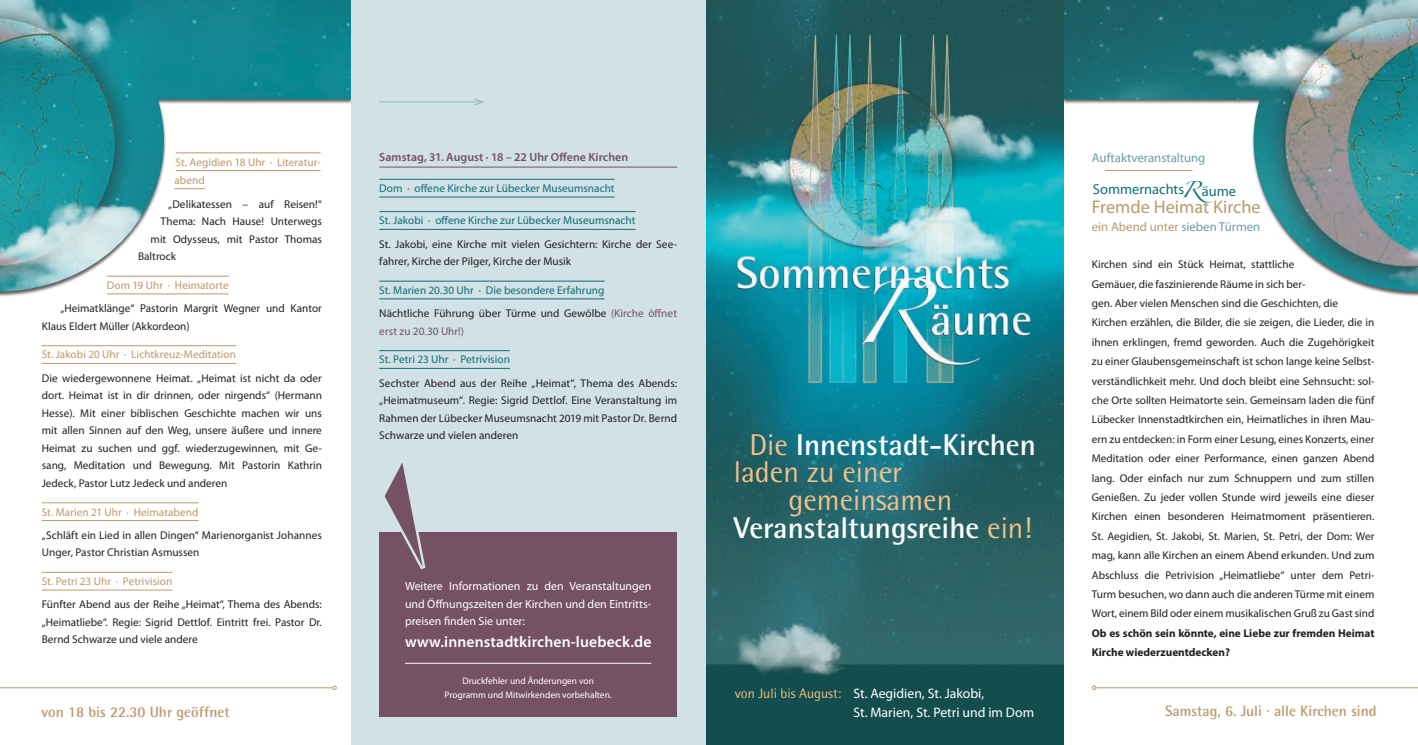
<style>
.page{position:relative;width:1418px;height:745px;background:#fff}
.page>*{position:absolute;margin:0;border:0;box-sizing:border-box;transform-origin:0 0}
.t1{font:700 30px "Rotis Semi Sans";color:#fff}
.t2{font:30px "Rotis Semi Sans";color:#f0c188}
.t3{font:18.25px "Myriad Pro";color:#be986d}
.t4{font:600 15.62px "Myriad Pro";letter-spacing:.01em;color:#fff}
.t5{font:700 15px "Rotis Semi Sans";color:#be986d}
.t6{font:14.5px "Myriad Pro";color:#0f6e78}
.t7{font:13.75px/18.8px "Myriad Pro";color:#fff}
.t8{font:12.88px "Myriad Pro";color:#be986d}
.t9{font:12.88px "Myriad Pro";color:#6a9da5}
.t10{font:11.88px/17.5px "Myriad Pro";color:#fff;text-align:justify}
.t11{font:600 11.88px "Myriad Pro";letter-spacing:.005em;color:#745163}
.t12{font:11.25px/19.4px "Myriad Pro";color:#231f20}
.t13{font:11.25px/23.1px "Myriad Pro";letter-spacing:.005em;color:#0f6e78}
.t14{font:11.25px/18.1px "Myriad Pro";color:#be986d}
.t15{font:700 11.25px/19.4px "Myriad Pro";color:#231f20}
.t16{font:11.25px "Myriad Pro";letter-spacing:.005em;color:#745163}
.t17{font:9.38px/13.8px "Myriad Pro";color:#fff;text-align:center}
.s1{color:#231f20}
.s2{color:#745163}
.s3{font-family:"Zapfino"}
.s4{color:#6a9da5}
.s5{font-weight:400;color:#f0c188}
.s6{font-family:"Rotis Semi Sans";color:#f0c188}
</style>
<div class="page">
<img style="left:1063px;top:0;width:354px;height:291px">
<img style="left:0;top:0;width:351px;height:291px">
<img style="left:705px;top:0;width:358px;height:744px">
<div style="left:351px;top:0;width:354px;height:744px;background:#d1e1e5"></div>
<hr style="left:379px;top:167px;width:298px;height:1px;background:#745163">
<hr style="left:379px;top:179px;width:235px;height:1px;background:#0f6e78">
<hr style="left:379px;top:196px;width:235px;height:1px;background:#0f6e78">
<hr style="left:379px;top:211px;width:256px;height:1px;background:#0f6e78">
<hr style="left:379px;top:229px;width:256px;height:1px;background:#0f6e78">
<hr style="left:379px;top:280px;width:225px;height:1px;background:#0f6e78">
<hr style="left:379px;top:298px;width:225px;height:1px;background:#0f6e78">
<hr style="left:379px;top:350px;width:131px;height:1px;background:#0f6e78">
<hr style="left:379px;top:368px;width:131px;height:1px;background:#0f6e78">
<hr style="left:176px;top:152px;width:144px;height:1px;background:#be986d">
<hr style="left:176px;top:170px;width:144px;height:1px;background:#be986d">
<hr style="left:174px;top:188px;width:31px;height:1px;background:#be986d">
<hr style="left:107px;top:276px;width:122px;height:1px;background:#be986d">
<hr style="left:107px;top:293px;width:122px;height:1px;background:#be986d">
<hr style="left:42px;top:345px;width:194px;height:1px;background:#be986d">
<hr style="left:42px;top:363px;width:194px;height:1px;background:#be986d">
<hr style="left:42px;top:502px;width:156px;height:1px;background:#be986d">
<hr style="left:42px;top:520px;width:156px;height:1px;background:#be986d">
<hr style="left:42px;top:571px;width:130px;height:1px;background:#be986d">
<hr style="left:42px;top:589px;width:130px;height:1px;background:#be986d">
<div style="left:379px;top:531px;width:298px;height:185px;background:#745163"></div>
<svg style="left:380px;top:463px;width:47px;height:107px"></svg>
<hr style="left:405px;top:662px;width:246px;height:1px;background:#fff">
<hr style="left:379px;top:101px;width:103px;height:1px;background:#0f6e78">
<svg style="left:473px;top:98px;width:11px;height:8px"></svg>
<hr style="left:1095px;top:687px;width:322px;height:1px;background:#be986d">
<svg style="left:1091px;top:685px;width:5px;height:4px"></svg>
<hr style="left:0;top:687px;width:333px;height:1px;background:#be986d">
<svg style="left:332px;top:685px;width:5px;height:4px"></svg>
<hr style="left:1104px;top:170px;width:88px;height:1px;background:#be986d">
<p class="t9" style="left:1091px;top:150px;width:115px">Auftaktveranstaltung</p>
<p class="t11" style="left:379px;top:150px;width:250px">Samstag, 31. August · 18 – 22 Uhr Offene Kirchen</p>
<p class="t13" style="left:379px;top:176px;width:237px">Dom · offene Kirche zur Lübecker Museumsnacht</p>
<p class="t13" style="left:379px;top:209px;width:258px">St. Jakobi · offene Kirche zur Lübecker Museumsnacht</p>
<p class="t12" style="left:379px;top:235px;width:299px;line-height:17.5px">St. Jakobi, eine Kirche mit vielen Gesichtern: Kirche der See&shy;fahrer, Kirche der Pilger, Kirche der Musik</p>
<p class="t13" style="left:379px;top:278px;width:299px">St. Marien 20.30 Uhr · Die besondere Erfahrung<br><span class="s1">Nächtliche Führung über Türme und Gewölbe</span> <span class="s2">(Kirche öffnet</span></p>
<p class="t16" style="left:379px;top:323px;width:86px">erst zu 20.30 Uhr!)</p>
<p class="t13" style="left:379px;top:347px;width:132px">St. Petri 23 Uhr · Petrivision</p>
<p class="t12" style="left:379px;top:373px;width:299px;line-height:17.5px;text-align:justify">Sechster Abend aus der Reihe „Heimat“, Thema des Abends: „Heimatmuseum“. Regie: Sigrid Dettlof. Eine Veranstaltung im Rahmen der Lübecker Museumsnacht 2019 mit Pastor Dr. Bernd Schwarze und vielen anderen</p>
<p class="t14" style="left:174px;top:152px;width:148px">St. Aegidien 18 Uhr · Literatur&shy;abend</p>
<p class="t12" style="left:168px;top:194px;width:155px">„Delikatessen – auf Reisen!“</p>
<p class="t12" style="left:161px;top:211px;width:163px">Thema: Nach Hause! Unterwegs</p>
<p class="t12" style="left:151px;top:229px;width:173px">mit Odysseus, mit Pastor Thomas</p>
<p class="t12" style="left:138px;top:246px;width:39px">Baltrock</p>
<p class="t14" style="left:107px;top:276px;width:123px">Dom 19 Uhr · Heimatorte</p>
<p class="t12" style="left:42px;top:299px;width:282px;line-height:17.5px;text-indent:19px">„Heimatklänge“ Pastorin Margrit Wegner und Kantor<br>Klaus Eldert Müller (Akkordeon)</p>
<p class="t14" style="left:42px;top:345px;width:196px">St. Jakobi 20 Uhr · Lichtkreuz-Meditation</p>
<p class="t12" style="left:42px;top:368px;width:282px;line-height:17.5px;text-align:justify">Die wiedergewonnene Heimat. „Heimat ist nicht da oder dort. Heimat ist in dir drinnen, oder nirgends“ (Hermann Hesse). Mit einer biblischen Geschichte machen wir uns mit allen Sinnen auf den Weg, unsere äußere und innere Heimat zu suchen und ggf. wiederzugewinnen, mit Ge&shy;sang, Meditation und Bewegung. Mit Pastorin Kathrin Jedeck, Pastor Lutz Jedeck und anderen</p>
<p class="t14" style="left:42px;top:502px;width:158px">St. Marien 21 Uhr · Heimatabend</p>
<p class="t12" style="left:42px;top:525px;width:282px;line-height:17.5px">„Schläft ein Lied in allen Dingen“ Marienorganist Johannes<br>Unger, Pastor Christian Asmussen</p>
<p class="t14" style="left:42px;top:571px;width:132px">St. Petri 23 Uhr · Petrivision</p>
<p class="t12" style="left:42px;top:595px;width:282px;line-height:17.5px;text-align:justify">Fünfter Abend aus der Reihe „Heimat“, Thema des Abends: „Heimatliebe“. Regie: Sigrid Dettlof. Eintritt frei. Pastor Dr.<br>Bernd Schwarze und viele andere</p>
<p class="t6" style="left:1092px;top:180px;width:145px">Sommernachts<span class="s3">R</span>äume</p>
<h2 class="t3" style="left:1091px;top:196px;width:170px">Fremde Heimat Kirche</h2>
<p class="t8" style="left:1091px;top:218px;width:170px">ein Abend unter <span class="s4">sieben Türmen</span></p>
<p class="t12" style="left:1091px;top:254px;width:284px">Kirchen sind ein Stück Heimat, stattliche<br>Gemäuer, die faszinierende Räume in sich ber-<br>gen. Aber vielen Menschen sind die Geschichten, die Kirchen erzählen, die Bilder, die sie zeigen, die Lieder, die in ihnen erklingen, fremd geworden. Auch die Zugehörigkeit zu einer Glaubensgemeinschaft ist schon lange keine Selbst&shy;verständlichkeit mehr. Und doch bleibt eine Sehnsucht: sol&shy;che Orte sollten Heimatorte sein. Gemeinsam laden die fünf Lübecker Innenstadtkirchen ein, Heimatliches in ihren Mau&shy;ern zu entdecken: in Form einer Lesung, eines Konzerts, einer Meditation oder einer Performance, einen ganzen Abend lang. Oder einfach nur zum Schnuppern und zum stillen Genießen. Zu jeder vollen Stunde wird jeweils eine dieser Kirchen einen besonderen Heimatmoment präsentieren.<br>St. Aegidien, St. Jakobi, St. Marien, St. Petri, der Dom: Wer mag, kann alle Kirchen an einem Abend erkunden. Und zum Abschluss die Petrivision „Heimatliebe“ unter dem Petri-Turm besuchen, wo dann auch die anderen Türme mit einem Wort, einem Bild oder einem musikalischen Gruß zu Gast sind</p>
<p class="t15" style="left:1091px;top:622px;width:284px">Ob es schön sein könnte, eine Liebe zur fremden Heimat<br>Kirche wiederzuentdecken?</p>
<h1 class="t1" style="left:749px;top:426px;width:288px"><span class="s5">Die</span> Innenstadt-Kirchen</h1>
<h1 class="t2" style="left:733px;top:454px;width:170px">laden zu einer</h1>
<h1 class="t2" style="left:788px;top:482px;width:165px">gemeinsamen</h1>
<h1 class="t1" style="left:733px;top:508px;width:299px">Veranstaltungsreihe <span class="s5">ein!</span></h1>
<p class="t10" style="left:405px;top:577px;width:248px">Weitere Informationen zu den Veranstaltungen und Öffnungszeiten der Kirchen und den Eintritts&shy;preisen finden Sie unter:</p>
<h3 class="t4" style="left:405px;top:631px;width:248px">www.innenstadtkirchen-luebeck.de</h3>
<p class="t17" style="left:444px;top:673px;width:169px">Druckfehler und Änderungen von<br>Programm und Mitwirkenden vorbehalten.</p>
<p class="t7" style="left:853px;top:683px;width:182px;text-indent:-119px"><span class="s6">von Juli bis August:</span> St. Aegidien, St. Jakobi,<br>St. Marien, St. Petri und im Dom</p>
<h3 class="t5" style="left:42px;top:702px;width:189px">von 18 bis 22.30 Uhr geöffnet</h3>
<h3 class="t5" style="left:1165px;top:701px;width:213px">Samstag, 6. Juli · alle Kirchen sind</h3>
</div>
